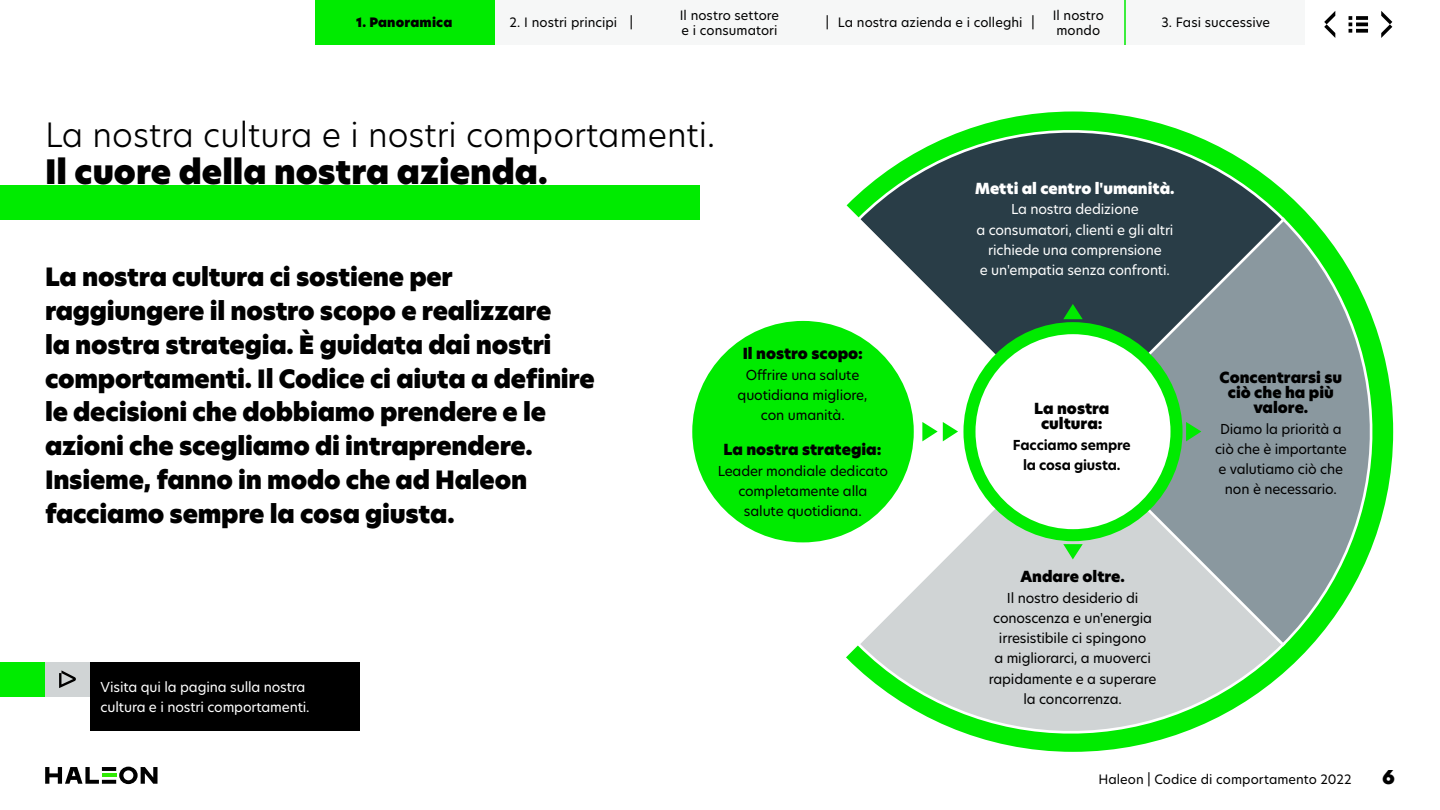
<style>
.page{position:relative;width:1440px;height:810px;background:#fff}
.page>*{position:absolute;margin:0;border:0;box-sizing:border-box;transform-origin:0 0}
.t1{font:300 33px "New Hero";color:#000}
.t2{font:33px "New Hero Super";color:#000}
.t3{font:24.75px/33.8px "New Hero Super";letter-spacing:-.01em;color:#000}
.t4{font:18.75px "New Hero Super";color:#000}
.t5{font:15px/15px "New Hero Super";color:#000;text-align:center}
.t6{font:15px "New Hero Super";color:#fff}
.t7{font:13.5px/20.2px "New Hero";letter-spacing:-.01em;color:#000;text-align:center}
.t8{font:13.5px/20.2px "New Hero";letter-spacing:-.01em;color:#fff;text-align:center}
.t9{font:700 13.5px/20.2px "New Hero";letter-spacing:-.01em;color:#000;text-align:center}
.t10{font:12.75px/15px "New Hero";letter-spacing:.005em;color:#000}
.t11{font:12.75px "New Hero Super";letter-spacing:.015em;color:#000}
</style>
<div class="page">
<div style="left:0;top:662px;width:45px;height:34px;background:#00eb00"></div>
<div style="left:90px;top:662px;width:270px;height:69px;background:#000"></div>
<svg style="left:957px;top:648px;width:330px;height:104px"></svg>
<svg style="left:1072px;top:215px;width:322px;height:433px"></svg>
<svg style="left:960px;top:111px;width:327px;height:325px;background:#5c8270"></svg>
<svg style="left:609px;top:132px;width:463px;height:598px"></svg>
<div style="left:969px;top:328px;width:208px;height:207px;background:#fff;border-radius:50%"></div>
<div style="left:963px;top:322px;width:220px;height:219px;border:12px solid #00eb00;border-radius:50%"></div>
<svg style="left:1063px;top:304px;width:20px;height:15px"></svg>
<svg style="left:1186px;top:422px;width:15px;height:19px"></svg>
<svg style="left:922px;top:422px;width:36px;height:19px"></svg>
<svg style="left:1063px;top:544px;width:20px;height:15px"></svg>
<div style="left:45px;top:662px;width:45px;height:34px;background:#d0d4d5"></div>
<svg style="left:59px;top:670px;width:17px;height:18px"></svg>
<div style="left:692px;top:321px;width:222px;height:221px;background:#00eb00;border-radius:50%"></div>
<div style="left:0;top:186px;width:700px;height:34px;background:#00eb00"></div>
<svg style="left:45px;top:767px;width:112px;height:17px"></svg>
<svg style="left:1324px;top:11px;width:11px;height:27px"></svg>
<svg style="left:1381px;top:11px;width:11px;height:27px"></svg>
<svg style="left:1349px;top:16px;width:19px;height:17px"></svg>
<svg style="left:1356px;top:29px;width:12px;height:4px"></svg>
<div style="left:315px;top:0;width:180px;height:45px;background:#00eb00"></div>
<div style="left:1125px;top:0;width:180px;height:45px;background:#f6f7f7"></div>
<div style="left:495px;top:0;width:630px;height:45px;background:#f6f7f7"></div>
<hr style="left:1124px;top:0;width:2px;height:45px;background:#00eb00">
<p class="t10" style="left:680px;top:7px;width:101px">Il nostro settore e i consumatori</p>
<p class="t10" style="left:838px;top:15px;width:186px">La nostra azienda e i colleghi</p>
<p class="t10" style="left:1053px;top:7px;width:53px">Il nostro mondo</p>
<p class="t10" style="left:630px;top:15px;width:5px">|</p>
<p class="t10" style="left:826px;top:15px;width:5px">|</p>
<p class="t10" style="left:1031px;top:15px;width:5px">|</p>
<p class="t11" style="left:356px;top:14px;width:98px">1. Panoramica</p>
<p class="t10" style="left:510px;top:15px;width:109px">2. I nostri principi</p>
<p class="t10" style="left:1161px;top:15px;width:110px">3. Fasi successive</p>
<h1 class="t1" style="left:45px;top:112px;width:672px">La nostra cultura e i nostri comportamenti.</h1>
<h1 class="t2" style="left:45px;top:150px;width:504px">Il cuore della nostra azienda.</h1>
<p class="t3" style="left:45px;top:261px;width:551px">La nostra cultura ci sostiene per raggiungere il nostro scopo e realizzare<br>la nostra strategia. È guidata dai nostri comportamenti. Il Codice ci aiuta a definire le decisioni che dobbiamo prendere e le azioni che scegliamo di intraprendere.<br>Insieme, fanno in modo che ad Haleon facciamo sempre la cosa giusta.</p>
<p class="t8" style="left:101px;top:676px;width:211px;text-align:left">Visita qui la pagina sulla nostra cultura e i nostri comportamenti.</p>
<p class="t5" style="left:743px;top:346px;width:122px">Il nostro scopo:</p>
<p class="t7" style="left:738px;top:364px;width:131px">Offrire una salute quotidiana migliore, con umanità.</p>
<p class="t5" style="left:723px;top:442px;width:160px">La nostra strategia:</p>
<p class="t7" style="left:718px;top:460px;width:172px">Leader mondiale dedicato completamente alla salute quotidiana.</p>
<p class="t6" style="left:975px;top:178px;width:201px">Metti al centro l'umanità.</p>
<p class="t8" style="left:976px;top:199px;width:199px">La nostra dedizione<br>a consumatori, clienti e gli altri richiede una comprensione<br>e un'empatia senza confronti.</p>
<p class="t5" style="left:1034px;top:402px;width:77px">La nostra cultura:</p>
<p class="t9" style="left:1013px;top:435px;width:119px">Facciamo sempre la cosa giusta.</p>
<p class="t5" style="left:1020px;top:569px;width:106px">Andare oltre.</p>
<p class="t7" style="left:989px;top:587px;width:169px">Il nostro desiderio di conoscenza e un'energia irresistibile ci spingono<br>a migliorarci, a muoverci rapidamente e a superare la concorrenza.</p>
<p class="t5" style="left:1220px;top:371px;width:124px">Concentrarsi su ciò che ha più valore.</p>
<p class="t7" style="left:1215px;top:418px;width:133px">Diamo la priorità a ciò che è importante e valutiamo ciò che non è necessario.</p>
<p class="t10" style="left:1098px;top:771px;width:255px">Haleon | Codice di comportamento 2022</p>
<h3 class="t4" style="left:1382px;top:764px;width:14px">6</h3>
</div>
